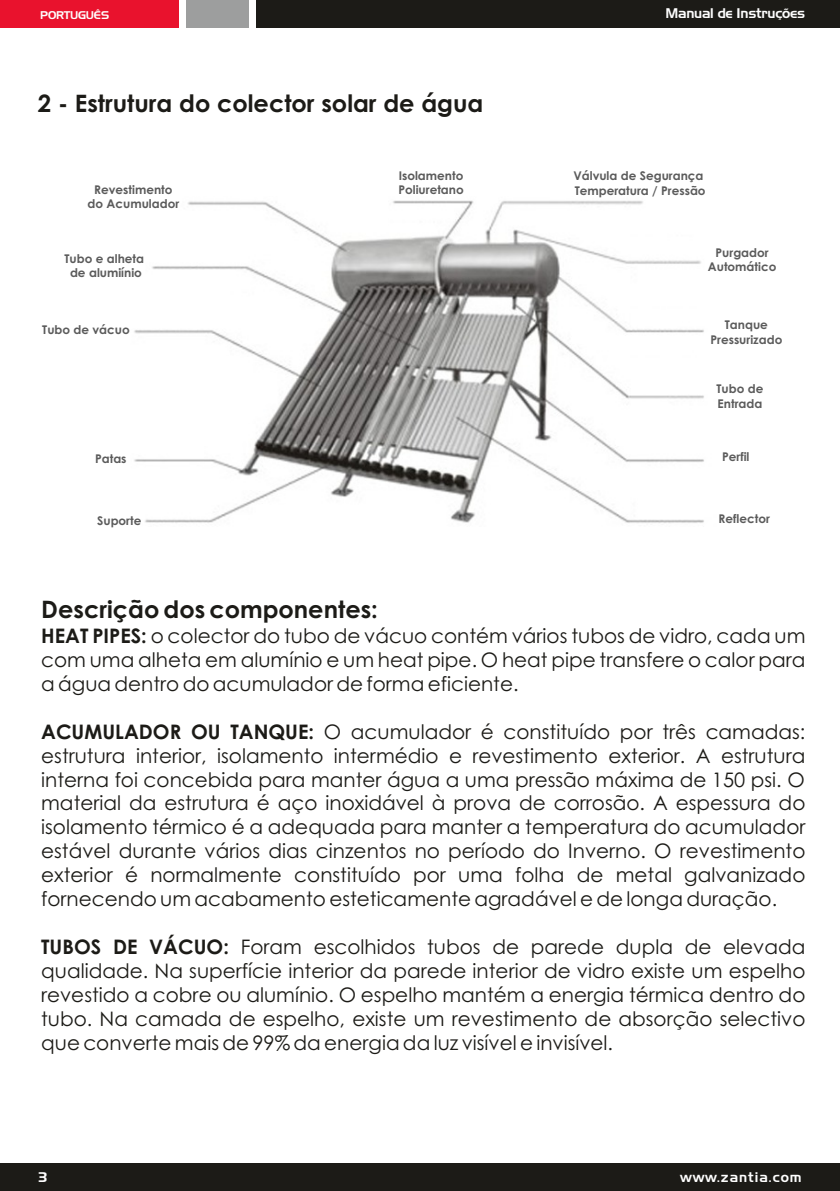
<style>
.page{position:relative;width:840px;height:1191px;background:#fff}
.page>*{position:absolute;margin:0;border:0;box-sizing:border-box;transform-origin:0 0}
.t1{font:700 24px "Century Gothic";color:#1c1b17}
.t2{font:20px/23.8px "Century Gothic";color:#1c1b17;text-align:justify}
.t3{font:14.2px "Jobber";color:#fefefe}
.t4{font:14.2px "Jobber";letter-spacing:.085em;color:#fefefe}
.t5{font:700 12px/14.6px "Century Gothic";color:#5b5b5b;text-align:center}
.t6{font:11.4px "Jobber";color:#fefefe}
.s1{font-weight:700}
</style>
<div class="page">
<div style="left:0;top:0;width:179px;height:28px;background:#e9122d"></div>
<div style="left:256px;top:0;width:583px;height:28px;background:#1c1b17"></div>
<div style="left:186px;top:0;width:62px;height:28px;background:#9d9e9e"></div>
<div style="left:0;top:1163px;width:839px;height:28px;background:#1c1b17"></div>
<img style="left:134px;top:200px;width:570px;height:323px">
<p class="t6" style="left:40px;top:9px;width:70px">PORTUGUÊS</p>
<p class="t3" style="left:665px;top:5px;width:140px">Manual de Instruções</p>
<p class="t1" style="left:38px;top:94px;width:446px">2 - Estrutura do colector solar de água</p>
<p class="t5" style="left:87px;top:183px;width:93px">Revestimento do Acumulador</p>
<p class="t5" style="left:64px;top:252px;width:81px">Tubo e alheta de alumiínio</p>
<p class="t5" style="left:42px;top:323px;width:89px">Tubo de vácuo</p>
<p class="t5" style="left:398px;top:169px;width:67px;text-align:left">Isolamento<br>Poliuretano</p>
<p class="t5" style="left:573px;top:169px;width:134px;text-align:left">Válvula de Segurança<br>Temperatura / Pressão</p>
<p class="t5" style="left:707px;top:246px;width:70px">Purgador<br>Automático</p>
<p class="t5" style="left:710px;top:318px;width:73px">Tanque<br>Pressurizado</p>
<p class="t5" style="left:716px;top:382px;width:48px;text-align:left">Tubo de<br>Entrada</p>
<p class="t5" style="left:95px;top:452px;width:33px">Patas</p>
<p class="t5" style="left:721px;top:450px;width:29px">Perfil</p>
<p class="t5" style="left:97px;top:514px;width:46px">Suporte</p>
<p class="t5" style="left:718px;top:512px;width:53px">Reflector</p>
<p class="t1" style="left:41px;top:600px;width:338px">Descrição dos componentes:</p>
<p class="t2" style="left:41px;top:626px;width:765px"><span class="s1">HEAT PIPES:</span> o colector do tubo de vácuo contém vários tubos de vidro, cada um com uma alheta em alumínio e um heat pipe. O heat pipe transfere o calor para a água dentro do acumulador de forma eficiente.</p>
<p class="t2" style="left:41px;top:721px;width:765px"><span class="s1">ACUMULADOR OU TANQUE:</span> O acumulador é constituído por três camadas: estrutura interior, isolamento intermédio e revestimento exterior. A estrutura interna foi concebida para manter água a uma pressão máxima de 150 psi. O material da estrutura é aço inoxidável à prova de corrosão. A espessura do isolamento térmico é a adequada para manter a temperatura do acumulador estável durante vários dias cinzentos no período do Inverno. O revestimento exterior é normalmente constituído por uma folha de metal galvanizado fornecendo um acabamento esteticamente agradável e de longa duração.</p>
<p class="t2" style="left:41px;top:937px;width:765px"><span class="s1">TUBOS DE VÁCUO:</span> Foram escolhidos tubos de parede dupla de elevada qualidade. Na superfície interior da parede interior de vidro existe um espelho revestido a cobre ou alumínio. O espelho mantém a energia térmica dentro do tubo. Na camada de espelho, existe um revestimento de absorção selectivo que converte mais de 99% da energia da luz visível e invisível.</p>
<p class="t3" style="left:37px;top:1169px;width:12px">3</p>
<p class="t4" style="left:679px;top:1169px;width:123px">www.zantia.com</p>
</div>
